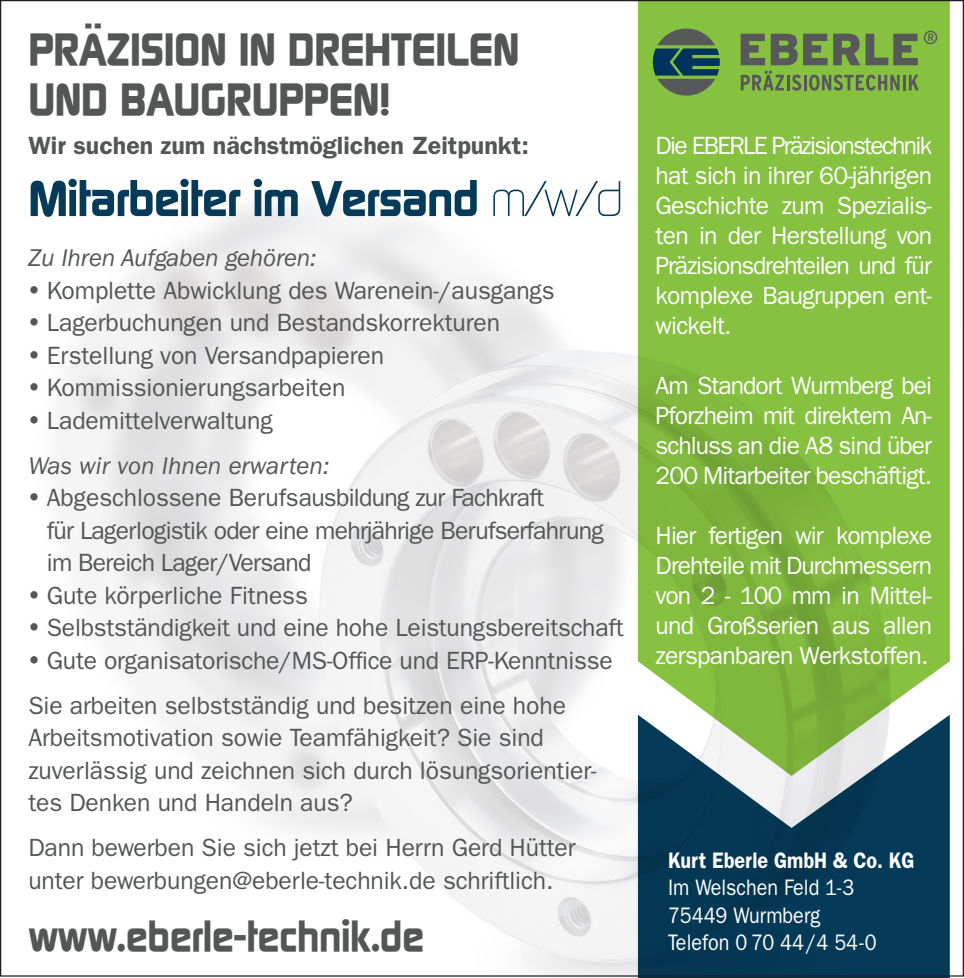
<style>
.page{position:relative;width:964px;height:978px;background:#fff}
.page>*{position:absolute;margin:0;border:0;box-sizing:border-box;transform-origin:0 0}
.t1{font:700 50px "Continuum";letter-spacing:-.02em;color:#053b58}
.t2{font:700 45px/50px "Continuum";letter-spacing:-.01em;color:#545655}
.t3{font:700 42.5px "Continuum";letter-spacing:-.01em;color:#545655}
.t4{font:25px/32.5px "ITC Franklin Gothic Std";letter-spacing:-.005em;color:#545655}
.t5{font:25px/30px "ITC Franklin Gothic Std";letter-spacing:-.03em;color:#fff;text-align:justify}
.t6{font:25px "ITC Franklin Gothic Std";letter-spacing:-.03em;color:#545655}
.t7{font:italic 25px "ITC Franklin Gothic Std";letter-spacing:-.005em;color:#545655}
.t8{font:600 25px "ITC Franklin Gothic Std";color:#545655}
.t9{font:22.5px "ITC Franklin Gothic Std";color:#fff;scale:.88 1}
.t10{font:600 22.5px "ITC Franklin Gothic Std";color:#fff;scale:.88 1}
.s1{font-weight:300}
</style>
<div class="page">
<img style="left:63px;top:144px;width:575px;height:834px">
<svg style="left:638px;top:2px;width:312px;height:713px;fill:#86c140"></svg>
<svg style="left:638px;top:715px;width:312px;height:263px;fill:#053b57"></svg>
<svg style="left:653px;top:29px;width:67px;height:67px"></svg>
<svg style="left:741px;top:71px;width:60px;height:20px"></svg>
<hr style="left:803px;top:75px;width:3px;height:15px;background:#57585a">
<svg style="left:809px;top:75px;width:110px;height:16px"></svg>
<svg style="left:740px;top:34px;width:25px;height:31px"></svg>
<svg style="left:771px;top:34px;width:56px;height:31px"></svg>
<svg style="left:833px;top:34px;width:85px;height:31px"></svg>
<svg style="left:924px;top:31px;width:13px;height:13px"></svg>
<p class="t2" style="left:28px;top:22px;width:493px">PRÄZISION IN DREHTEILEN<br>UND BAUGRUPPEN!</p>
<p class="t8" style="left:28px;top:130px;width:502px">Wir suchen zum nächstmöglichen Zeitpunkt:</p>
<p class="t1" style="left:28px;top:165px;width:597px">Mitarbeiter im Versand <span class="s1">m/w/d</span></p>
<p class="t7" style="left:28px;top:244px;width:290px">Zu Ihren Aufgaben gehören:</p>
<p class="t4" style="left:28px;top:274px;width:528px">• Komplette Abwicklung des Warenein-/ausgangs</p>
<p class="t4" style="left:28px;top:307px;width:473px">• Lagerbuchungen und Bestandskorrekturen</p>
<p class="t4" style="left:28px;top:339px;width:357px">• Erstellung von Versandpapieren</p>
<p class="t4" style="left:28px;top:372px;width:318px">• Kommissionierungsarbeiten</p>
<p class="t4" style="left:28px;top:404px;width:246px">• Lademittelverwaltung</p>
<p class="t7" style="left:28px;top:451px;width:302px">Was wir von Ihnen erwarten:</p>
<p class="t4" style="left:28px;top:482px;width:517px">• Abgeschlossene Berufsausbildung zur Fachkraft</p>
<p class="t6" style="left:47px;top:516px;width:558px">für Lagerlogistik oder eine mehrjährige Berufserfahrung</p>
<p class="t6" style="left:47px;top:548px;width:266px">im Bereich Lager/Versand</p>
<p class="t4" style="left:28px;top:579px;width:281px">• Gute körperliche Fitness</p>
<p class="t4" style="left:28px;top:612px;width:597px">• Selbstständigkeit und eine hohe Leistungsbereitschaft</p>
<p class="t4" style="left:28px;top:644px;width:586px">• Gute organisatorische/MS-Office und ERP-Kenntnisse</p>
<p class="t4" style="left:28px;top:689px;width:539px">Sie arbeiten selbstständig und besitzen eine hohe</p>
<p class="t4" style="left:28px;top:722px;width:517px">Arbeitsmotivation sowie Teamfähigkeit? Sie sind</p>
<p class="t4" style="left:28px;top:754px;width:570px">zuverlässig und zeichnen sich durch lösungsorientier&shy;tes Denken und Handeln aus?</p>
<p class="t4" style="left:28px;top:832px;width:549px">Dann bewerben Sie sich jetzt bei Herrn Gerd Hütter unter bewerbungen@eberle-technik.de schriftlich.</p>
<p class="t3" style="left:28px;top:908px;width:397px">www.eberle-technik.de</p>
<p class="t5" style="left:656px;top:130px;width:278px">Die EBERLE Präzisionstechnik hat sich in ihrer 60-jährigen Geschichte zum Spezialis&shy;ten in der Herstellung von Präzisionsdrehteilen und für komplexe Baugruppen ent&shy;wickelt.</p>
<p class="t5" style="left:656px;top:370px;width:278px">Am Standort Wurmberg bei Pforzheim mit direktem An&shy;schluss an die A8 sind über 200 Mitarbeiter beschäftigt.</p>
<p class="t5" style="left:656px;top:520px;width:278px">Hier fertigen wir komplexe Drehteile mit Durchmessern von 2 - 100 mm in Mittel&shy;und Großserien aus allen zerspanbaren Werkstoffen.</p>
<p class="t10" style="left:668px;top:847px;width:282px">Kurt Eberle GmbH &amp; Co. KG</p>
<p class="t9" style="left:668px;top:875px;width:213px">Im Welschen Feld 1-3</p>
<p class="t9" style="left:668px;top:902px;width:174px">75449 Wurmberg</p>
<p class="t9" style="left:668px;top:930px;width:238px">Telefon 0 70 44/4 54-0</p>
</div>
